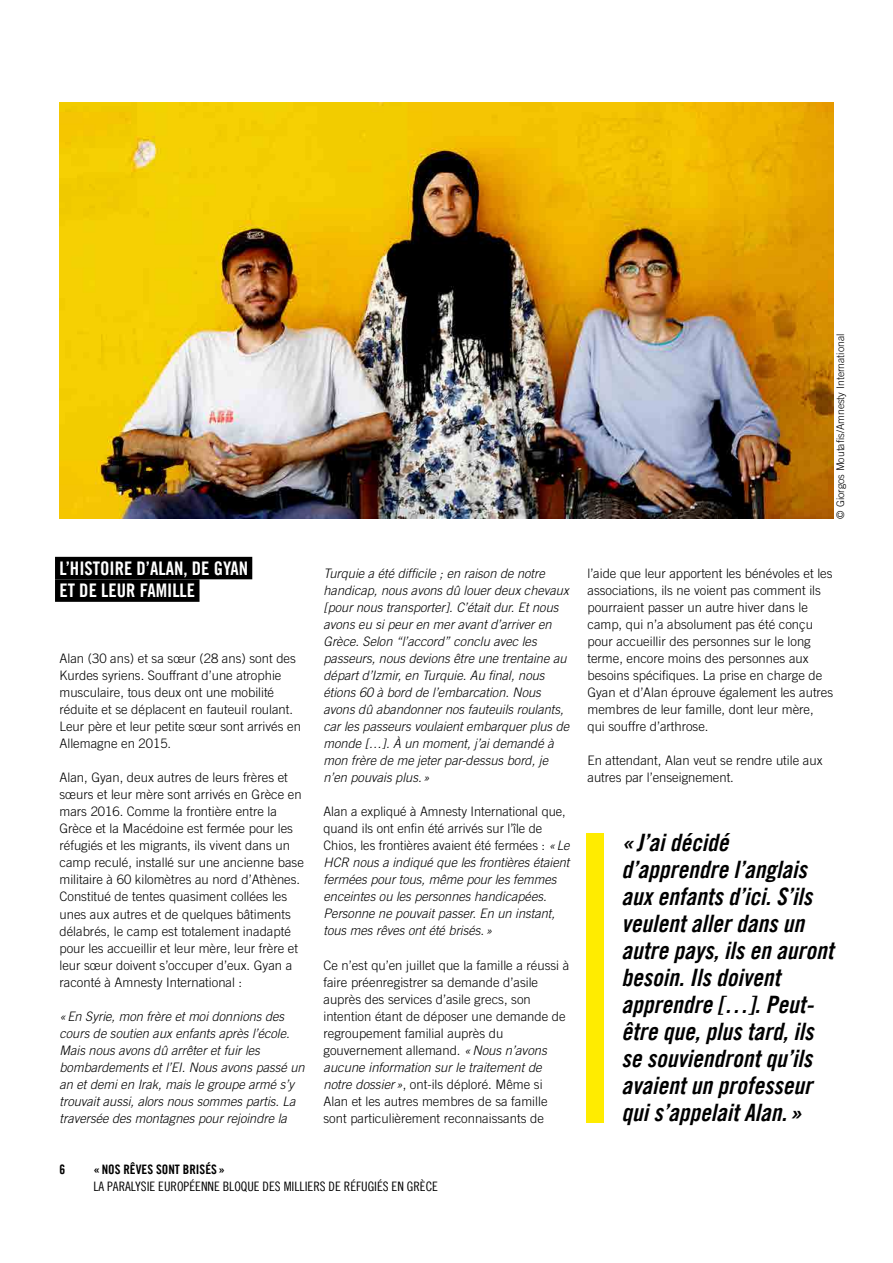
<style>
.page{position:relative;width:893px;height:1263px;background:#fff}
.page>*{position:absolute;margin:0;border:0;box-sizing:border-box;transform-origin:0 0}
.t1{font:24px/27px "Amnesty Trade Gothic Bd Cn 20 Ob";color:#000}
.t2{font:18.75px/22.5px "Amnesty Trade Gothic Bd Cn 20";color:#fff}
.t3{font:300 13.05px/17px "Amnesty Trade Gothic";color:#000}
.t4{font:italic 300 13.05px/17px "Amnesty Trade Gothic";color:#000}
.t5{font:13.05px "Amnesty Trade Gothic Cn 18";color:#000}
.t6{font:13.05px "Amnesty Trade Gothic Bd Cn 20";color:#000}
.t7{font:300 10.5px "Amnesty Trade Gothic";color:#000}
.s1{font-style:normal}
.s2{font-style:italic}
</style>
<div class="page">
<div style="left:55px;top:557px;width:197px;height:22px;background:#000"></div>
<div style="left:55px;top:579px;width:144px;height:23px;background:#000"></div>
<img style="left:60px;top:102px;width:773px;height:417px">
<div style="left:587px;top:833px;width:17px;height:290px;background:#ffec00"></div>
<p class="t7" style="left:834px;top:519px;width:187px;rotate:-90deg">© Giorgos Moutafis/Amnesty International</p>
<h2 class="t2" style="left:60px;top:557px;width:190px">L’HISTOIRE D’ALAN, DE GYAN<br>ET DE LEUR FAMILLE</h2>
<p class="t3" style="left:60px;top:650px;width:243px">Alan (30 ans) et sa sœur (28 ans) sont des Kurdes syriens. Souffrant d’une atrophie musculaire, tous deux ont une mobilité réduite et se déplacent en fauteuil roulant.<br>Leur père et leur petite sœur sont arrivés en Allemagne en 2015.</p>
<p class="t3" style="left:60px;top:769px;width:246px">Alan, Gyan, deux autres de leurs frères et sœurs et leur mère sont arrivés en Grèce en mars 2016. Comme la frontière entre la Grèce et la Macédoine est fermée pour les réfugiés et les migrants, ils vivent dans un camp reculé, installé sur une ancienne base militaire à 60 kilomètres au nord d’Athènes.<br>Constitué de tentes quasiment collées les unes aux autres et de quelques bâtiments délabrés, le camp est totalement inadapté pour les accueillir et leur mère, leur frère et leur sœur doivent s’occuper d’eux. Gyan a raconté à Amnesty International :</p>
<p class="t4" style="left:60px;top:1007px;width:247px">«En Syrie, mon frère et moi donnions des cours de soutien aux enfants après l’école.<br>Mais nous avons dû arrêter et fuir les bombardements et l’EI. Nous avons passé un an et demi en Irak, mais le groupe armé s’y trouvait aussi, alors nous sommes partis. La traversée des montagnes pour rejoindre la</p>
<p class="t4" style="left:323px;top:565px;width:247px">Turquie a été difficile ; en raison de notre handicap, nous avons dû louer deux chevaux [pour nous transporter]. C’était dur. Et nous avons eu si peur en mer avant d’arriver en Grèce. Selon “l’accord” conclu avec les passeurs, nous devions être une trentaine au départ d’Izmir, en Turquie. Au final, nous étions 60 à bord de l’embarcation. Nous avons dû abandonner nos fauteuils roulants, car les passeurs voulaient embarquer plus de monde […]. À un moment, j’ai demandé à mon frère de me jeter par-dessus bord, je n’en pouvais plus.»</p>
<p class="t4" style="left:323px;top:803px;width:247px"><span class="s1">Alan a expliqué à Amnesty International que, quand ils ont enfin été arrivés sur l’île de Chios, les frontières avaient été fermées :</span> «Le HCR nous a indiqué que les frontières étaient fermées pour tous, même pour les femmes enceintes ou les personnes handicapées.<br>Personne ne pouvait passer. En un instant, tous mes rêves ont été brisés.»</p>
<p class="t3" style="left:323px;top:956px;width:247px">Ce n’est qu’en juillet que la famille a réussi à faire préenregistrer sa demande d’asile auprès des services d’asile grecs, son intention étant de déposer une demande de regroupement familial auprès du gouvernement allemand. <span class="s2">«Nous n’avons aucune information sur le traitement de notre dossier »</span>, ont-ils déploré. Même si Alan et les autres membres de sa famille sont particulièrement reconnaissants de</p>
<p class="t6" style="left:60px;top:1161px;width:7px">6</p>
<p class="t6" style="left:94px;top:1161px;width:133px">«NOS RÊVES SONT BRISÉS »</p>
<p class="t5" style="left:94px;top:1178px;width:346px">LA PARALYSIE EUROPÉENNE BLOQUE DES MILLIERS DE RÉFUGIÉS EN GRÈCE</p>
<p class="t3" style="left:587px;top:565px;width:247px">l’aide que leur apportent les bénévoles et les associations, ils ne voient pas comment ils pourraient passer un autre hiver dans le camp, qui n’a absolument pas été conçu pour accueillir des personnes sur le long terme, encore moins des personnes aux besoins spécifiques. La prise en charge de Gyan et d’Alan éprouve également les autres membres de leur famille, dont leur mère, qui souffre d’arthrose.</p>
<p class="t3" style="left:587px;top:752px;width:236px">En attendant, Alan veut se rendre utile aux autres par l’enseignement.</p>
<p class="t1" style="left:621px;top:828px;width:213px">«J’ai décidé d’apprendre l’anglais aux enfants d’ici. S’ils veulent aller dans un autre pays, ils en auront besoin. Ils doivent apprendre […]. Peut&shy;être que, plus tard, ils se souviendront qu’ils avaient un professeur qui s’appelait Alan.»</p>
</div>
